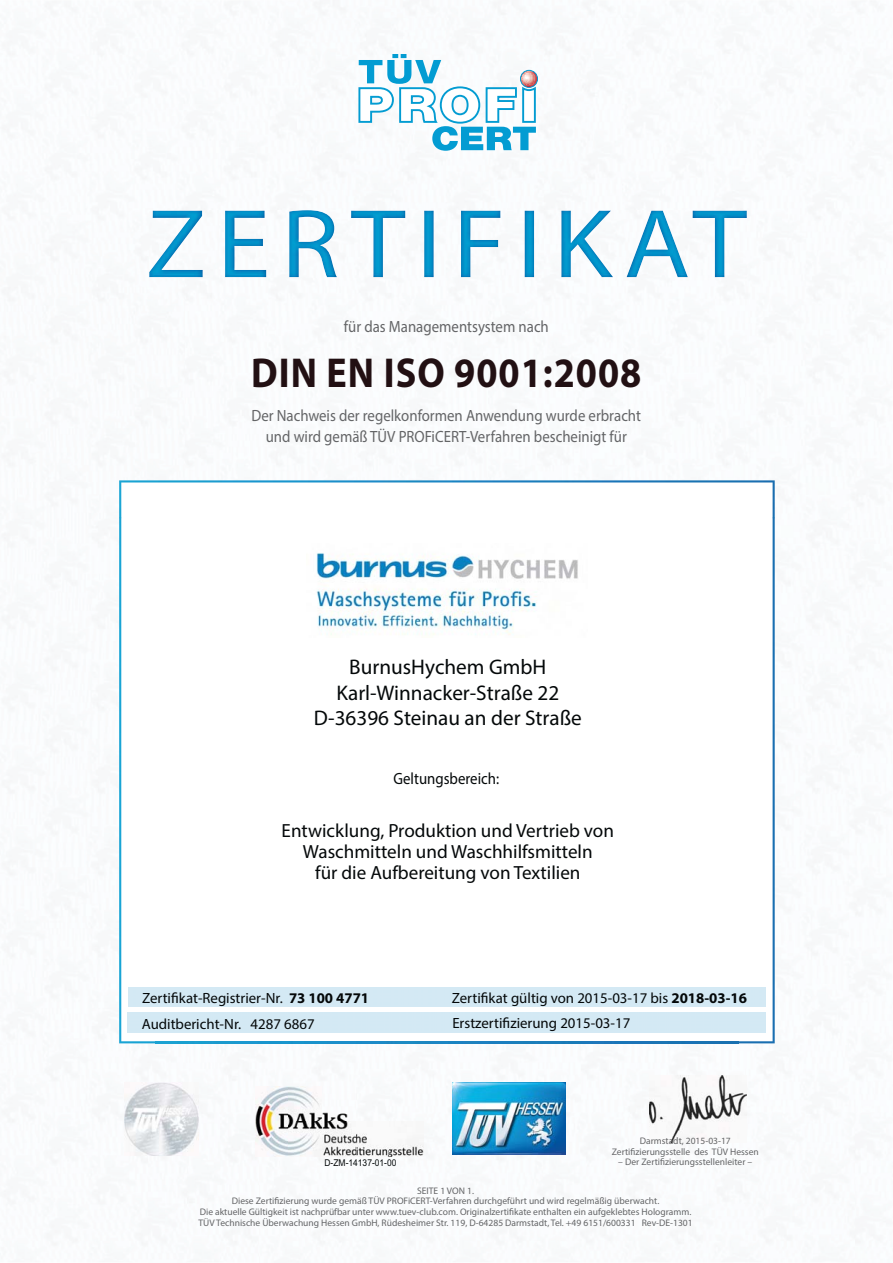
<style>
.page{position:relative;width:893px;height:1263px;background:#fff}
.page>*{position:absolute;margin:0;border:0;box-sizing:border-box;transform-origin:0 0}
.t1{font:700 42px "Myriad Pro";letter-spacing:.025em;color:#221013;scale:.91 1}
.t2{font:21.15px/25.5px "Myriad Pro";color:#040809;text-align:center}
.t3{font:19.05px/21.1px "Myriad Pro";color:#040809;text-align:center}
.t4{font:16.35px/21.1px "Myriad Pro";color:#646567;text-align:center;scale:.91 1}
.t5{font:16.35px "Myriad Pro";color:#040809;scale:.91 1}
.t6{font:14.85px/26.1px "Myriad Pro";color:#040809}
.t7{font:9.6px/10.6px "Myriad Pro";color:#646567;text-align:center}
.t8{font:9.3px "Arial";color:#040809;scale:.91 1}
.s1{font-weight:700}
</style>
<div class="page">
<img style="left:148px;top:1043px;width:521px;height:71px">
<img style="left:669px;top:1043px;width:75px;height:1px">
<div style="left:520px;top:70px;width:18px;height:18px;border:1px solid #039cd2;border-radius:50%"></div>
<svg style="left:358px;top:54px;width:179px;height:97px"></svg>
<img style="left:255px;top:1086px;width:168px;height:71px">
<img style="left:452px;top:1082px;width:113px;height:72px">
<img style="left:119px;top:480px;width:656px;height:38px">
<img style="left:119px;top:518px;width:36px;height:525px">
<img style="left:738px;top:518px;width:37px;height:525px">
<img style="left:155px;top:1041px;width:584px;height:2px">
<img style="left:649px;top:1075px;width:97px;height:68px">
<img style="left:149px;top:210px;width:598px;height:67px">
<img style="left:124px;top:1082px;width:74px;height:74px">
<img style="left:316px;top:553px;width:262px;height:82px">
<h3 class="t4" style="left:344px;top:317px;width:227px">für das Managementsystem nach</h3>
<h1 class="t1" style="left:251px;top:348px;width:430px">DIN EN ISO 9001:2008</h1>
<h3 class="t4" style="left:251px;top:406px;width:430px">Der Nachweis der regelkonformen Anwendung wurde erbracht und wird gemäß TÜV PROFiCERT-Verfahren bescheinigt für</h3>
<h2 class="t2" style="left:314px;top:655px;width:270px">BurnusHychem GmbH<br>Karl-Winnacker-Straße 22<br>D-36396 Steinau an der Straße</h2>
<h3 class="t5" style="left:393px;top:771px;width:117px">Geltungsbereich:</h3>
<h3 class="t3" style="left:282px;top:820px;width:334px">Entwicklung, Produktion und Vertrieb von<br>Waschmitteln und Waschhilfsmitteln<br>für die Aufbereitung von Textilien</h3>
<h3 class="t6" style="left:142px;top:986px;width:229px">Zertifikat-Registrier-Nr. <span class="s1">73 100 4771<br></span>Auditbericht-Nr. 4287 6867</h3>
<h3 class="t6" style="left:452px;top:986px;width:297px">Zertifikat gültig von 2015-03-17 bis <span class="s1">2018-03-16</span></h3>
<h3 class="t6" style="left:452px;top:1010px;width:179px">Erstzertifizierung 2015-03-17</h3>
<p class="t7" style="left:612px;top:1136px;width:149px">Darmstadt, 2015-03-17<br>Zertifizierungsstelle des TÜV Hessen</p>
<p class="t8" style="left:324px;top:1157px;width:81px">D-ZM-14137-01-00</p>
<p class="t7" style="left:618px;top:1157px;width:135px">– Der Zertifizierungsstellenleiter –</p>
<p class="t7" style="left:198px;top:1186px;width:496px">SEITE 1 VON 1.<br>Diese Zertifizierung wurde gemäß TÜV PROFiCERT-Verfahren durchgeführt und wird regelmäßig überwacht.<br>Die aktuelle Gültigkeit ist nachprüfbar unter www.tuev-club.com. Originalzertifikate enthalten ein aufgeklebtes Hologramm.<br>TÜV Technische Überwachung Hessen GmbH, Rüdesheimer Str. 119, D-64285 Darmstadt, Tel. +49 6151/600331 Rev-DE-1301</p>
</div>
